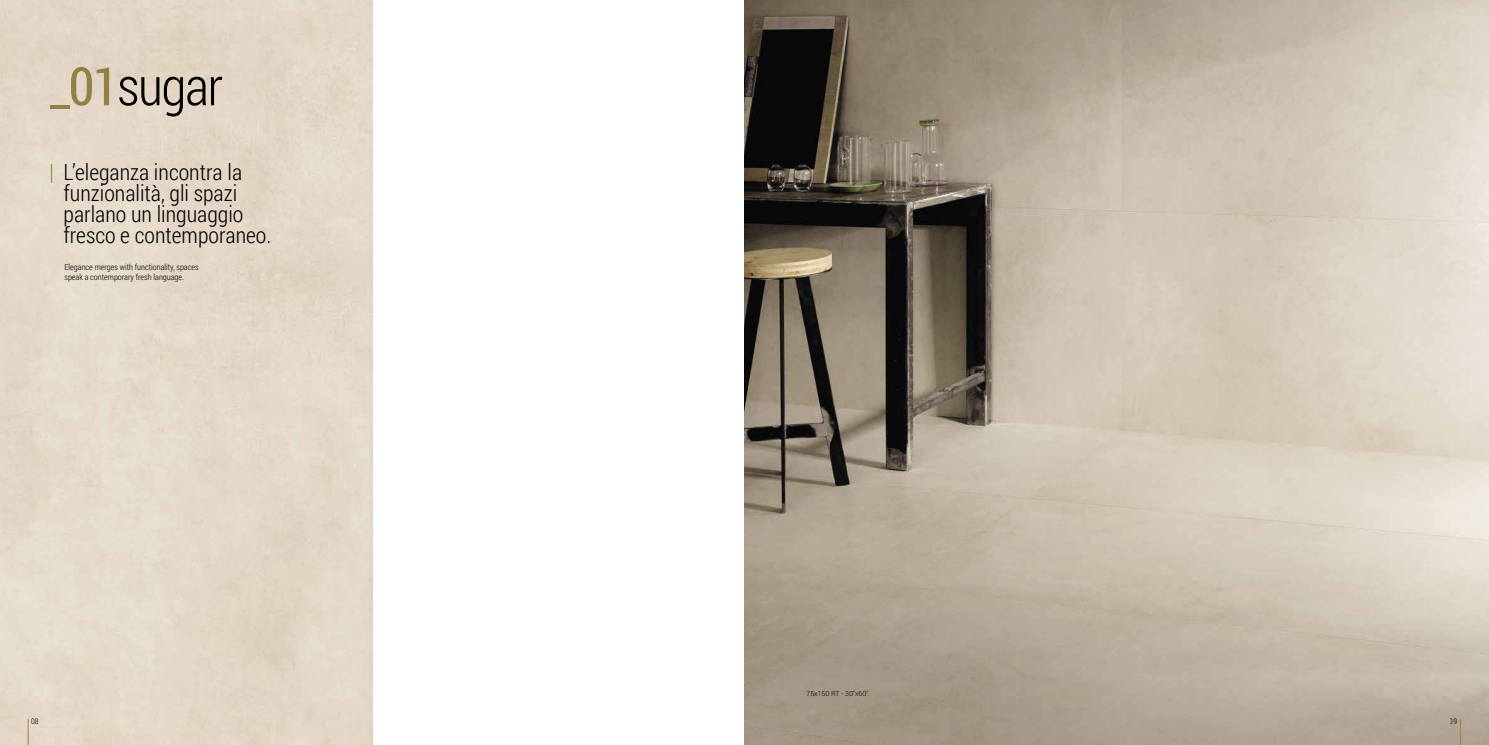
<style>
.page{position:relative;width:1489px;height:745px;background:#fff}
.page>*{position:absolute;margin:0;border:0;box-sizing:border-box;transform-origin:0 0}
.t1{font:300 52.94px "Roboto Condensed";letter-spacing:-.03em;color:#000}
.t2{font:300 22.14px/21px "Roboto Condensed";color:#000}
.t3{font:300 8.31px/10px "Roboto Condensed";color:#000}
.t4{font:300 7.88px "Roboto Condensed";color:#000}
.t5{font:300 7px "Roboto";color:#000}
.s1{font-weight:400;color:#938046}
.s2{color:#938046}
</style>
<div class="page">
<img style="left:744px;top:0;width:744px;height:744px">
<svg style="left:28px;top:718px;width:1px;height:26px"></svg>
<svg style="left:1459px;top:718px;width:1px;height:26px"></svg>
<h1 class="t1" style="left:50px;top:50px;width:175px"><span class="s1">_01</span>sugar</h1>
<p class="t2" style="left:64px;top:161px;width:209px;text-indent:-14px"><span class="s2">|</span> L’eleganza incontra la funzionalità, gli spazi parlano un linguaggio fresco e contemporaneo.</p>
<p class="t3" style="left:64px;top:261px;width:136px">Elegance merges with functionality, spaces speak a contemporary fresh language.</p>
<p class="t5" style="left:806px;top:688px;width:63px">75x150 RT - 30"x60"</p>
<p class="t4" style="left:31px;top:715px;width:9px">08</p>
<p class="t4" style="left:1449px;top:715px;width:9px">09</p>
</div>
